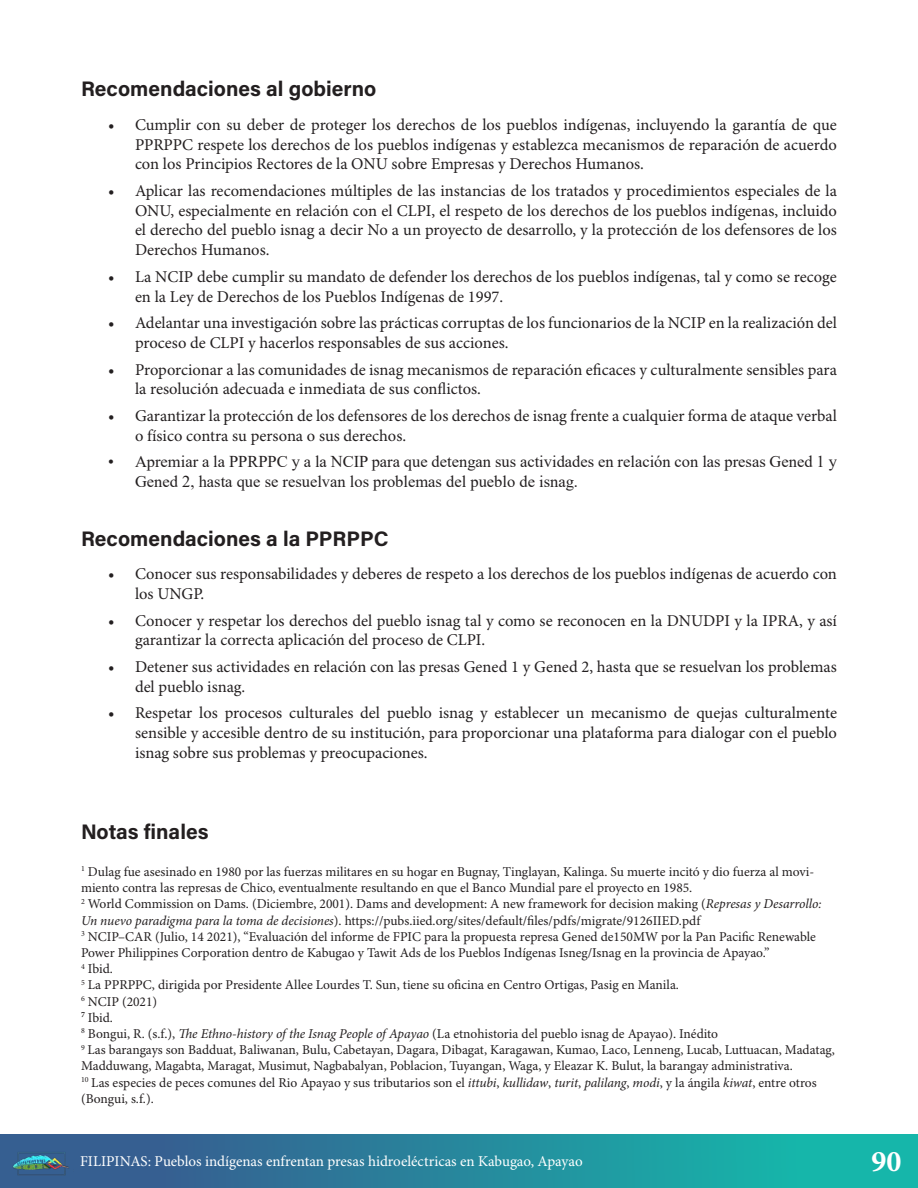
<style>
.page{position:relative;width:918px;height:1188px;background:#fff}
.page>*{position:absolute;margin:0;border:0;box-sizing:border-box;transform-origin:0 0}
.t1{font:700 30px "Minion Pro";color:#fff}
.t2{font:21px "Acumin Variable Concept";color:#231f20}
.t3{font:16.5px/19.8px "Minion Pro";color:#231f20}
.t4{font:16.5px/19.8px "Times New Roman";color:#231f20}
.t5{font:15px "Minion Pro";color:#fff}
.t6{font:13.5px/16.2px "Minion Pro";color:#231f20}
.s1{font-style:italic}
</style>
<div class="page">
<div style="left:0;top:1134px;width:918px;height:54px;background:linear-gradient(to right,#3b528d,#13bfad)"></div>
<img style="left:9px;top:1149px;width:65px;height:32px">
<p class="t2" style="left:81px;top:75px;width:297px">Recomendaciones al gobierno</p>
<p class="t3" style="left:135px;top:115px;width:704px;text-align:justify;text-indent:-27px">• Cumplir con su deber de proteger los derechos de los pueblos indígenas, incluyendo la garantía de que PPRPPC respete los derechos de los pueblos indígenas y establezca mecanismos de reparación de acuerdo con los Principios Rectores de la ONU sobre Empresas y Derechos Humanos.</p>
<p class="t3" style="left:135px;top:181px;width:704px;text-align:justify;text-indent:-27px">• Aplicar las recomendaciones múltiples de las instancias de los tratados y procedimientos especiales de la ONU, especialmente en relación con el CLPI, el respeto de los derechos de los pueblos indígenas, incluido el derecho del pueblo isnag a decir No a un proyecto de desarrollo, y la protección de los defensores de los Derechos Humanos.</p>
<p class="t3" style="left:135px;top:267px;width:703px;text-indent:-27px">• La NCIP debe cumplir su mandato de defender los derechos de los pueblos indígenas, tal y como se recoge en la Ley de Derechos de los Pueblos Indígenas de 1997.</p>
<p class="t3" style="left:135px;top:314px;width:704px;text-indent:-27px">• Adelantar una investigación sobre las prácticas corruptas de los funcionarios de la NCIP en la realización del proceso de CLPI y hacerlos responsables de sus acciones.</p>
<p class="t3" style="left:135px;top:360px;width:704px;text-indent:-27px">• Proporcionar a las comunidades de isnag mecanismos de reparación eficaces y culturalmente sensibles para la resolución adecuada e inmediata de sus conflictos.</p>
<p class="t3" style="left:135px;top:406px;width:704px;text-indent:-27px">• Garantizar la protección de los defensores de los derechos de isnag frente a cualquier forma de ataque verbal o físico contra su persona o sus derechos.</p>
<p class="t4" style="left:135px;top:451px;width:703px;text-indent:-27px">• Apremiar a la PPRPPC y a la NCIP para que detengan sus actividades en relación con las presas Gened 1 y<br>Gened 2, hasta que se resuelvan los problemas del pueblo de isnag.</p>
<p class="t2" style="left:81px;top:524px;width:309px">Recomendaciones a la PPRPPC</p>
<p class="t3" style="left:135px;top:565px;width:703px;text-indent:-27px">• Conocer sus responsabilidades y deberes de respeto a los derechos de los pueblos indígenas de acuerdo con los UNGP.</p>
<p class="t3" style="left:135px;top:611px;width:704px;text-indent:-27px">• Conocer y respetar los derechos del pueblo isnag tal y como se reconocen en la DNUDPI y la IPRA, y así garantizar la correcta aplicación del proceso de CLPI.</p>
<p class="t3" style="left:135px;top:657px;width:703px;text-indent:-27px">• Detener sus actividades en relación con las presas Gened 1 y Gened 2, hasta que se resuelvan los problemas del pueblo isnag.</p>
<p class="t3" style="left:135px;top:704px;width:704px;text-align:justify;text-indent:-27px">• Respetar los procesos culturales del pueblo isnag y establecer un mecanismo de quejas culturalmente sensible y accesible dentro de su institución, para proporcionar una plataforma para dialogar con el pueblo isnag sobre sus problemas y preocupaciones.</p>
<p class="t2" style="left:81px;top:818px;width:129px">Notas finales</p>
<p class="t6" style="left:81px;top:864px;width:755px"><sup>1</sup> Dulag fue asesinado en 1980 por las fuerzas militares en su hogar en Bugnay, Tinglayan, Kalinga. Su muerte incitó y dio fuerza al movi&shy;miento contra las represas de Chico, eventualmente resultando en que el Banco Mundial pare el proyecto en 1985.<br><sup>2</sup> World Commission on Dams. (Diciembre, 2001). Dams and development: A new framework for decision making (<span class="s1">Represas y Desarrollo:<br>Un nuevo paradigma para la toma de decisiones</span>). https://pubs.iied.org/sites/default/files/pdfs/migrate/9126IIED.pdf<br><sup>3</sup> NCIP–CAR (Julio, 14 2021), “Evaluación del informe de FPIC para la propuesta represa Gened de150MW por la Pan Pacific Renewable Power Philippines Corporation dentro de Kabugao y Tawit Ads de los Pueblos Indígenas Isneg/Isnag en la provincia de Apayao.”<br><sup>4</sup> Ibid.<br><sup>5</sup> La PPRPPC, dirigida por Presidente Allee Lourdes T. Sun, tiene su oficina en Centro Ortigas, Pasig en Manila.<br><sup>6</sup> NCIP (2021)<br><sup>7</sup> Ibid.<br><sup>8</sup> Bongui, R. (s.f.), <span class="s1">The Ethno-history of the Isnag People of Apayao</span> (La etnohistoria del pueblo isnag de Apayao). Inédito<br><sup>9</sup> Las barangays son Badduat, Baliwanan, Bulu, Cabetayan, Dagara, Dibagat, Karagawan, Kumao, Laco, Lenneng, Lucab, Luttuacan, Madatag, Madduwang, Magabta, Maragat, Musimut, Nagbabalyan, Poblacion, Tuyangan, Waga, y Eleazar K. Bulut, la barangay administrativa.<br><sup>10</sup> Las especies de peces comunes del Rio Apayao y sus tributarios son el <span class="s1">ittubi</span>, <span class="s1">kullidaw</span>, <span class="s1">turit</span>, <span class="s1">palilang</span>, <span class="s1">modi</span>, y la ángila <span class="s1">kiwat</span>, entre otros (Bongui, s.f.).</p>
<p class="t5" style="left:80px;top:1153px;width:504px">FILIPINAS: Pueblos indígenas enfrentan presas hidroeléctricas en Kabugao, Apayao</p>
<h1 class="t1" style="left:871px;top:1140px;width:32px">90</h1>
</div>
